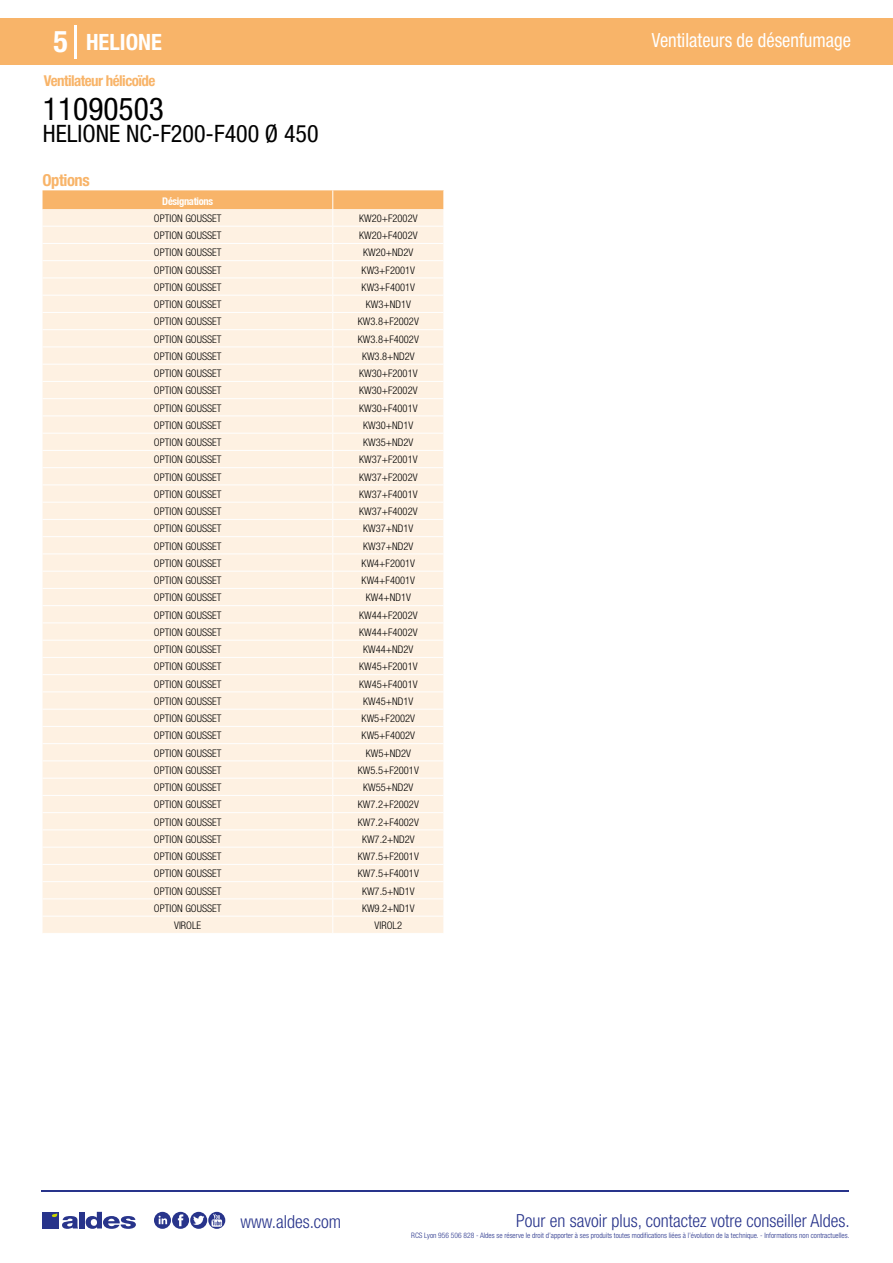
<style>
.page{position:relative;width:893px;height:1263px;background:#fff}
.page>*{position:absolute;margin:0;border:0;box-sizing:border-box;transform-origin:0 0}
.t1{font:condensed 31.5px "Helvetica Neue LT Std";color:#000}
.t2{font:700 condensed 30px "Helvetica Neue LT Std";color:#fff}
.t3{font:condensed 24px "Helvetica Neue LT Std";color:#000}
.t4{font:700 condensed 22.5px "Helvetica Neue LT Std";color:#fff}
.t5{font:condensed 19.5px "Helvetica Neue LT Std";color:#fff;scale:.95 1}
.t6{font:300 condensed 18px "Helvetica Neue";color:#28348b}
.t7{font:700 condensed 16.5px "Helvetica Neue LT Std";letter-spacing:-.025em;color:#f8b469}
.t8{font:700 condensed 15px "Helvetica Neue LT Std";letter-spacing:-.035em;color:#f8b469}
.t9{font:300 condensed 10.5px "Helvetica Neue";color:#000}
.t10{font:700 condensed 10.5px "Helvetica Neue";letter-spacing:-.03em;color:#fff}
.t11{font:300 condensed 7.5px "Helvetica Neue";color:#28348b}
</style>
<div class="page">
<div style="left:0;top:18px;width:893px;height:46px;background:#f8b469"></div>
<hr style="left:74px;top:25px;width:2px;height:33px;background:#fff">
<hr style="left:41px;top:1190px;width:808px;height:1px;background:#28348b">
<svg style="left:154px;top:1212px;width:71px;height:17px"></svg>
<div style="left:42px;top:1212px;width:17px;height:16px;background:#28348b"></div>
<div style="left:79px;top:1212px;width:5px;height:16px;background:#28348b"></div>
<svg style="left:86px;top:1212px;width:50px;height:17px"></svg>
<svg style="left:52px;top:1213px;width:26px;height:16px"></svg>
<svg style="left:43px;top:190px;width:401px;height:743px;background:#fdf0e0"></svg>
<h2 class="t2" style="left:54px;top:24px;width:16px">5</h2>
<h3 class="t4" style="left:86px;top:28px;width:77px">HELIONE</h3>
<h3 class="t5" style="left:652px;top:29px;width:211px">Ventilateurs de désenfumage</h3>
<h3 class="t8" style="left:44px;top:71px;width:113px">Ventilateur hélicoïde</h3>
<h1 class="t1" style="left:43px;top:91px;width:122px">11090503</h1>
<h3 class="t3" style="left:43px;top:120px;width:277px">HELIONE NC-F200-F400 Ø 450</h3>
<h3 class="t7" style="left:43px;top:170px;width:49px">Options</h3>
<p class="t10" style="left:162px;top:195px;width:52px">Désignations</p>
<p class="t9" style="left:154px;top:212px;width:69px">OPTION GOUSSET</p>
<p class="t9" style="left:359px;top:212px;width:60px">KW20+F2002V</p>
<p class="t9" style="left:154px;top:229px;width:69px">OPTION GOUSSET</p>
<p class="t9" style="left:359px;top:229px;width:60px">KW20+F4002V</p>
<p class="t9" style="left:154px;top:246px;width:69px">OPTION GOUSSET</p>
<p class="t9" style="left:363px;top:246px;width:52px">KW20+ND2V</p>
<p class="t9" style="left:154px;top:264px;width:69px">OPTION GOUSSET</p>
<p class="t9" style="left:362px;top:264px;width:55px">KW3+F2001V</p>
<p class="t9" style="left:154px;top:281px;width:69px">OPTION GOUSSET</p>
<p class="t9" style="left:362px;top:281px;width:55px">KW3+F4001V</p>
<p class="t9" style="left:154px;top:298px;width:69px">OPTION GOUSSET</p>
<p class="t9" style="left:366px;top:298px;width:47px">KW3+ND1V</p>
<p class="t9" style="left:154px;top:315px;width:69px">OPTION GOUSSET</p>
<p class="t9" style="left:358px;top:315px;width:63px">KW3.8+F2002V</p>
<p class="t9" style="left:154px;top:333px;width:69px">OPTION GOUSSET</p>
<p class="t9" style="left:358px;top:333px;width:63px">KW3.8+F4002V</p>
<p class="t9" style="left:154px;top:350px;width:69px">OPTION GOUSSET</p>
<p class="t9" style="left:362px;top:350px;width:54px">KW3.8+ND2V</p>
<p class="t9" style="left:154px;top:367px;width:69px">OPTION GOUSSET</p>
<p class="t9" style="left:359px;top:367px;width:60px">KW30+F2001V</p>
<p class="t9" style="left:154px;top:384px;width:69px">OPTION GOUSSET</p>
<p class="t9" style="left:359px;top:384px;width:60px">KW30+F2002V</p>
<p class="t9" style="left:154px;top:402px;width:69px">OPTION GOUSSET</p>
<p class="t9" style="left:359px;top:402px;width:60px">KW30+F4001V</p>
<p class="t9" style="left:154px;top:419px;width:69px">OPTION GOUSSET</p>
<p class="t9" style="left:363px;top:419px;width:52px">KW30+ND1V</p>
<p class="t9" style="left:154px;top:436px;width:69px">OPTION GOUSSET</p>
<p class="t9" style="left:363px;top:436px;width:52px">KW35+ND2V</p>
<p class="t9" style="left:154px;top:453px;width:69px">OPTION GOUSSET</p>
<p class="t9" style="left:359px;top:453px;width:60px">KW37+F2001V</p>
<p class="t9" style="left:154px;top:471px;width:69px">OPTION GOUSSET</p>
<p class="t9" style="left:359px;top:471px;width:60px">KW37+F2002V</p>
<p class="t9" style="left:154px;top:488px;width:69px">OPTION GOUSSET</p>
<p class="t9" style="left:359px;top:488px;width:60px">KW37+F4001V</p>
<p class="t9" style="left:154px;top:505px;width:69px">OPTION GOUSSET</p>
<p class="t9" style="left:359px;top:505px;width:60px">KW37+F4002V</p>
<p class="t9" style="left:154px;top:523px;width:69px">OPTION GOUSSET</p>
<p class="t9" style="left:363px;top:523px;width:52px">KW37+ND1V</p>
<p class="t9" style="left:154px;top:540px;width:69px">OPTION GOUSSET</p>
<p class="t9" style="left:363px;top:540px;width:52px">KW37+ND2V</p>
<p class="t9" style="left:154px;top:557px;width:69px">OPTION GOUSSET</p>
<p class="t9" style="left:362px;top:557px;width:55px">KW4+F2001V</p>
<p class="t9" style="left:154px;top:574px;width:69px">OPTION GOUSSET</p>
<p class="t9" style="left:362px;top:574px;width:55px">KW4+F4001V</p>
<p class="t9" style="left:154px;top:592px;width:69px">OPTION GOUSSET</p>
<p class="t9" style="left:366px;top:592px;width:47px">KW4+ND1V</p>
<p class="t9" style="left:154px;top:609px;width:69px">OPTION GOUSSET</p>
<p class="t9" style="left:359px;top:609px;width:60px">KW44+F2002V</p>
<p class="t9" style="left:154px;top:626px;width:69px">OPTION GOUSSET</p>
<p class="t9" style="left:359px;top:626px;width:60px">KW44+F4002V</p>
<p class="t9" style="left:154px;top:643px;width:69px">OPTION GOUSSET</p>
<p class="t9" style="left:363px;top:643px;width:52px">KW44+ND2V</p>
<p class="t9" style="left:154px;top:661px;width:69px">OPTION GOUSSET</p>
<p class="t9" style="left:359px;top:661px;width:60px">KW45+F2001V</p>
<p class="t9" style="left:154px;top:678px;width:69px">OPTION GOUSSET</p>
<p class="t9" style="left:359px;top:678px;width:60px">KW45+F4001V</p>
<p class="t9" style="left:154px;top:695px;width:69px">OPTION GOUSSET</p>
<p class="t9" style="left:363px;top:695px;width:52px">KW45+ND1V</p>
<p class="t9" style="left:154px;top:712px;width:69px">OPTION GOUSSET</p>
<p class="t9" style="left:362px;top:712px;width:55px">KW5+F2002V</p>
<p class="t9" style="left:154px;top:730px;width:69px">OPTION GOUSSET</p>
<p class="t9" style="left:362px;top:730px;width:55px">KW5+F4002V</p>
<p class="t9" style="left:154px;top:747px;width:69px">OPTION GOUSSET</p>
<p class="t9" style="left:366px;top:747px;width:47px">KW5+ND2V</p>
<p class="t9" style="left:154px;top:764px;width:69px">OPTION GOUSSET</p>
<p class="t9" style="left:358px;top:764px;width:63px">KW5.5+F2001V</p>
<p class="t9" style="left:154px;top:781px;width:69px">OPTION GOUSSET</p>
<p class="t9" style="left:363px;top:781px;width:52px">KW55+ND2V</p>
<p class="t9" style="left:154px;top:799px;width:69px">OPTION GOUSSET</p>
<p class="t9" style="left:358px;top:799px;width:63px">KW7.2+F2002V</p>
<p class="t9" style="left:154px;top:816px;width:69px">OPTION GOUSSET</p>
<p class="t9" style="left:358px;top:816px;width:63px">KW7.2+F4002V</p>
<p class="t9" style="left:154px;top:833px;width:69px">OPTION GOUSSET</p>
<p class="t9" style="left:362px;top:833px;width:54px">KW7.2+ND2V</p>
<p class="t9" style="left:154px;top:850px;width:69px">OPTION GOUSSET</p>
<p class="t9" style="left:358px;top:850px;width:63px">KW7.5+F2001V</p>
<p class="t9" style="left:154px;top:868px;width:69px">OPTION GOUSSET</p>
<p class="t9" style="left:358px;top:868px;width:63px">KW7.5+F4001V</p>
<p class="t9" style="left:154px;top:885px;width:69px">OPTION GOUSSET</p>
<p class="t9" style="left:362px;top:885px;width:54px">KW7.5+ND1V</p>
<p class="t9" style="left:154px;top:902px;width:69px">OPTION GOUSSET</p>
<p class="t9" style="left:362px;top:902px;width:54px">KW9.2+ND1V</p>
<p class="t9" style="left:174px;top:919px;width:29px">VIROLE</p>
<p class="t9" style="left:375px;top:919px;width:29px">VIROL2</p>
<h3 class="t6" style="left:240px;top:1211px;width:102px">www.aldes.com</h3>
<h3 class="t6" style="left:516px;top:1211px;width:335px">Pour en savoir plus, contactez votre conseiller Aldes.</h3>
<p class="t11" style="left:411px;top:1230px;width:440px">RCS Lyon 956 506 828 - Aldes se réserve le droit d’apporter à ses produits toutes modifications liées à l’évolution de la technique. - Informations non contractuelles.</p>
</div>
